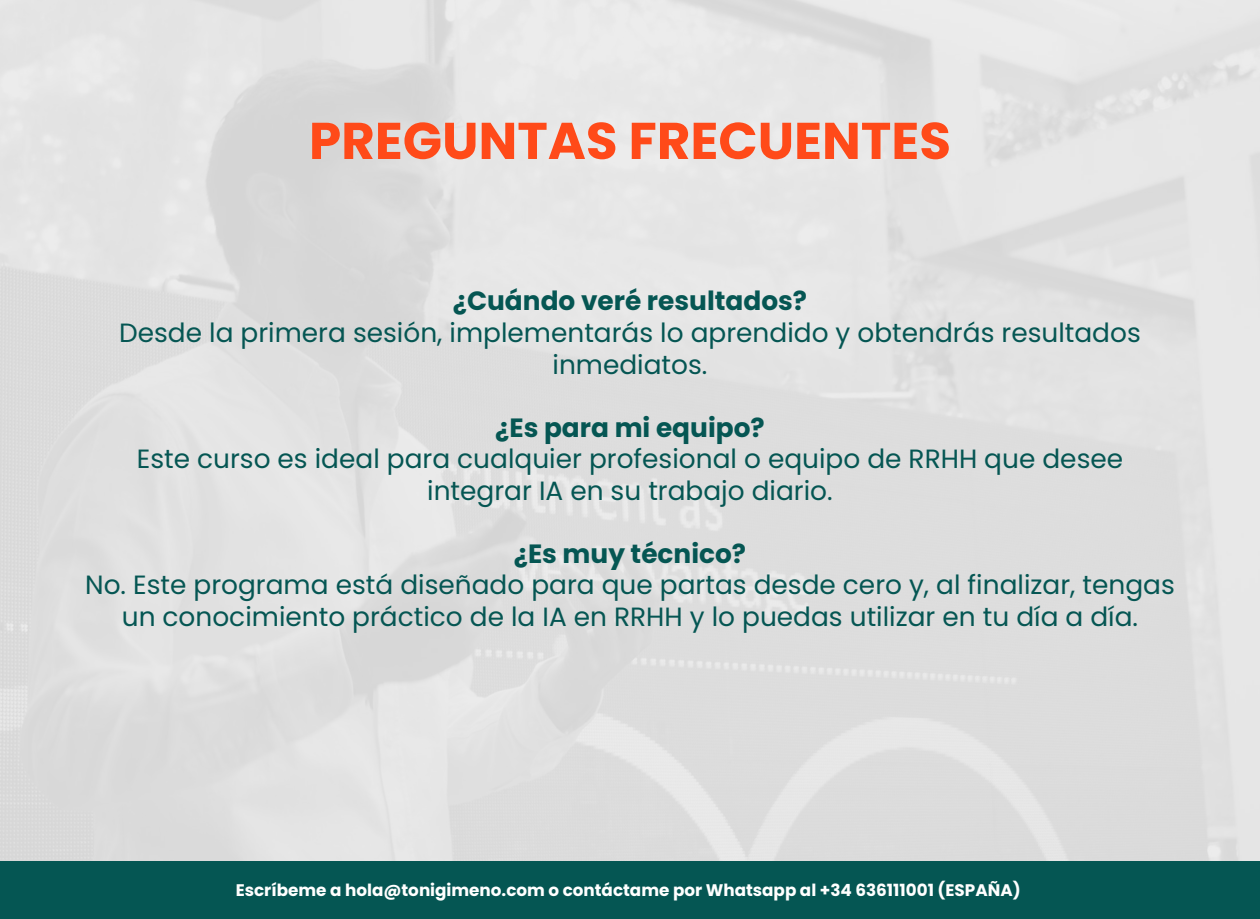
<style>
.page{position:relative;width:1260px;height:919px;background:#fff}
.page>*{position:absolute;margin:0;border:0;box-sizing:border-box;transform-origin:0 0}
.t1{font:700 51.62px "Poppins";color:#ff4a19}
.t2{font:26.43px/31.5px "Poppins";color:#055653;text-align:center}
.t3{font:700 26.43px "Poppins";color:#055653}
.t4{font:700 16.8px "Poppins";color:#fff}
</style>
<div class="page">
<img style="left:0;top:0;width:1260px;height:862px">
<div style="left:0;top:862px;width:1260px;height:57px;background:#055653"></div>
<h1 class="t1" style="left:309px;top:105px;width:644px">PREGUNTAS FRECUENTES</h1>
<p class="t3" style="left:453px;top:283px;width:356px">¿Cuándo veré resultados?</p>
<p class="t2" style="left:119px;top:317px;width:1023px">Desde la primera sesión, implementarás lo aprendido y obtendrás resultados inmediatos.</p>
<p class="t3" style="left:495px;top:409px;width:271px">¿Es para mi equipo?</p>
<p class="t2" style="left:137px;top:443px;width:988px">Este curso es ideal para cualquier profesional o equipo de RRHH que desee integrar IA en su trabajo diario.</p>
<p class="t3" style="left:514px;top:535px;width:234px">¿Es muy técnico?</p>
<p class="t2" style="left:85px;top:569px;width:1091px">No. Este programa está diseñado para que partas desde cero y, al finalizar, tengas un conocimiento práctico de la IA en RRHH y lo puedas utilizar en tu día a día.</p>
<p class="t4" style="left:236px;top:879px;width:787px">Escríbeme a hola@tonigimeno.com o contáctame por Whatsapp al +34 636111001 (ESPAÑA)</p>
</div>
